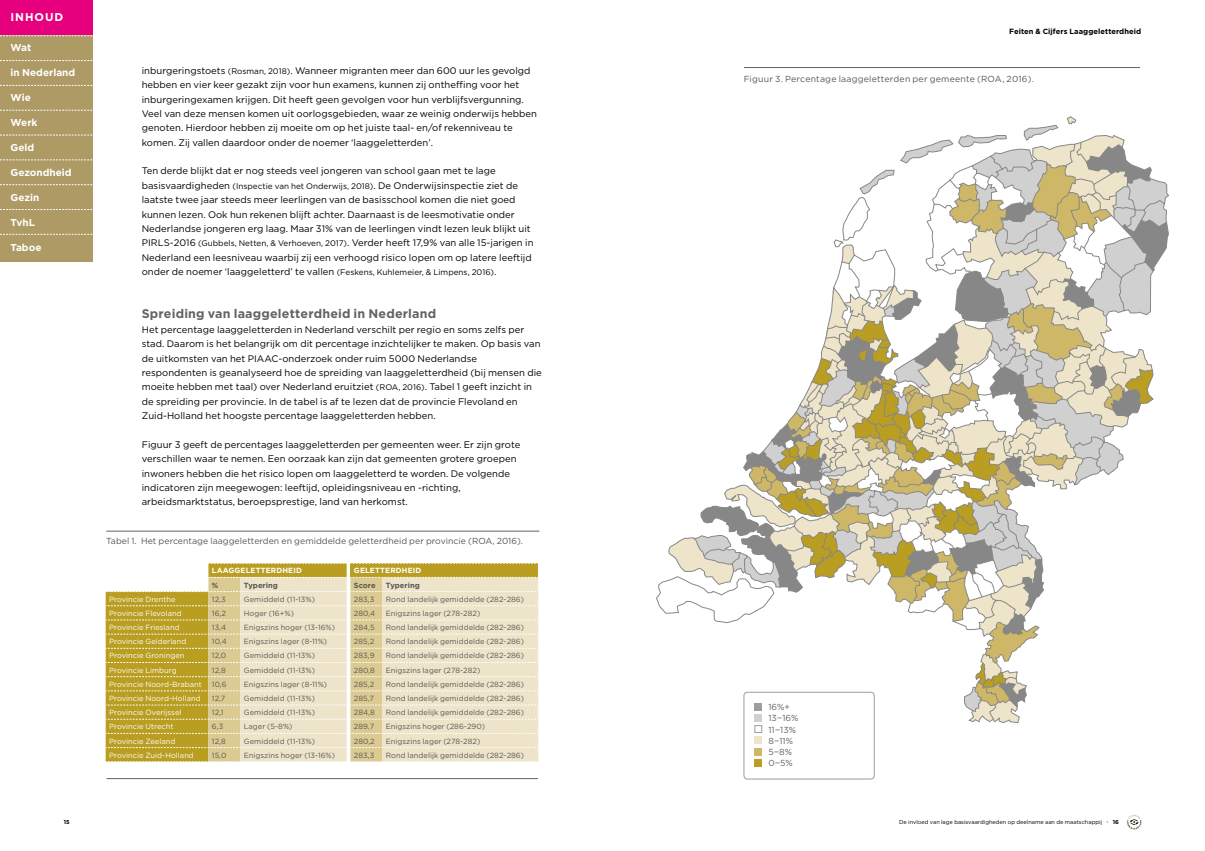
<style>
.page{position:relative;width:1205px;height:851px;background:#fff}
.page>*{position:absolute;margin:0;border:0;box-sizing:border-box;transform-origin:0 0}
.t1{font:700 12.5px "Gotham";letter-spacing:.015em;color:#646363}
.t2{font:700 11.25px "Gotham";letter-spacing:.08em;color:#fff}
.t3{font:700 10px "Gotham";color:#fff}
.t4{font:9.5px/14.4px "Gotham";letter-spacing:.005em;color:#000}
.t5{font:8.75px "Gotham";letter-spacing:.005em;color:#575756}
.t6{font:8.75px "Gotham";letter-spacing:.025em;color:#575756}
.t7{font:8.75px/11.2px "Gotham";color:#646363}
.t8{font:7.5px "Gotham";letter-spacing:.005em;color:#575756}
.t9{font:7.5px "Gotham";letter-spacing:.005em;color:#fff}
.t10{font:700 7.5px "Gotham";letter-spacing:.01em;color:#000}
.t11{font:700 7.5px "Gotham";letter-spacing:.02em;color:#fff}
.t12{font:700 7.5px "Gotham";letter-spacing:.005em;color:#575756}
.t13{font:5.62px "Gotham";color:#000}
.t14{font:700 5.62px "Gotham";color:#000}
.s1{font-size:8.12px}
.s2{color:#ae9a64}
.s3{font-weight:700}
</style>
<div class="page">
<svg style="left:1125px;top:813px;width:18px;height:17px"></svg>
<svg style="left:1127px;top:814px;width:14px;height:15px"></svg>
<div style="left:0;top:0;width:92px;height:35px;background:#e6007d"></div>
<div style="left:0;top:35px;width:92px;height:226px;background:#ae9a64"></div>
<svg style="left:0;top:60px;width:92px;height:1px"></svg>
<svg style="left:0;top:135px;width:92px;height:1px"></svg>
<svg style="left:0;top:209px;width:92px;height:1px"></svg>
<svg style="left:0;top:85px;width:92px;height:1px"></svg>
<svg style="left:0;top:159px;width:92px;height:1px"></svg>
<svg style="left:0;top:234px;width:92px;height:1px"></svg>
<svg style="left:0;top:110px;width:92px;height:1px"></svg>
<svg style="left:0;top:184px;width:92px;height:1px"></svg>
<svg style="left:0;top:35px;width:92px;height:1px"></svg>
<hr style="left:106px;top:531px;width:433px;height:1px;background:#646363">
<hr style="left:107px;top:778px;width:431px;height:1px;background:#646363">
<div style="left:208px;top:564px;width:139px;height:13px;background:#b99e21"></div>
<div style="left:350px;top:563px;width:188px;height:14px;background:#b99e21"></div>
<svg style="left:208px;top:563px;width:330px;height:1px"></svg>
<svg style="left:106px;top:577px;width:432px;height:185px;background:#e0d3a2"></svg>
<svg style="left:656px;top:116px;width:512px;height:606px"></svg>
<hr style="left:744px;top:67px;width:396px;height:1px;background:#646363">
<div style="left:744px;top:692px;width:130px;height:86px;background:#fff;border-radius:4px"></div>
<div style="left:755px;top:703px;width:7px;height:7px;background:#9d9d9c"></div>
<div style="left:755px;top:714px;width:7px;height:7px;background:#d0d0d0"></div>
<div style="left:755px;top:725px;width:7px;height:7px;background:#fff;border:1px solid #9d9d9c"></div>
<div style="left:755px;top:736px;width:7px;height:7px;background:#ede4c9"></div>
<div style="left:755px;top:748px;width:7px;height:7px;background:#ceb868"></div>
<div style="left:755px;top:759px;width:7px;height:7px;background:#b99e21"></div>
<div style="left:744px;top:692px;width:130px;height:87px;border:1px solid #9d9d9c;border-radius:4px"></div>
<p class="t2" style="left:11px;top:9px;width:54px">INHOUD</p>
<p class="t3" style="left:11px;top:41px;width:22px">Wat</p>
<p class="t3" style="left:11px;top:66px;width:66px">in Nederland</p>
<p class="t3" style="left:11px;top:91px;width:22px">Wie</p>
<p class="t3" style="left:11px;top:116px;width:28px">Werk</p>
<p class="t3" style="left:11px;top:141px;width:25px">Geld</p>
<p class="t3" style="left:11px;top:166px;width:63px">Gezondheid</p>
<p class="t3" style="left:11px;top:191px;width:30px">Gezin</p>
<p class="t3" style="left:11px;top:216px;width:26px">TvhL</p>
<p class="t3" style="left:11px;top:241px;width:32px">Taboe</p>
<p class="t14" style="left:64px;top:818px;width:7px">15</p>
<p class="t4" style="left:142px;top:63px;width:397px">inburgeringstoets <span class="s1">(Rosman, 2018)</span>. Wanneer migranten meer dan 600 uur les gevolgd hebben en vier keer gezakt zijn voor hun examens, kunnen zij ontheffing voor het inburgeringexamen krijgen. Dit heeft geen gevolgen voor hun verblijfsvergunning.<br>Veel van deze mensen komen uit oorlogsgebieden, waar ze weinig onderwijs hebben genoten. Hierdoor hebben zij moeite om op het juiste taal- en/of rekenniveau te komen. Zij vallen daardoor onder de noemer ‘laaggeletterden’.</p>
<p class="t4" style="left:142px;top:164px;width:393px">Ten derde blijkt dat er nog steeds veel jongeren van school gaan met te lage basisvaardigheden <span class="s1">(Inspectie van het Onderwijs, 2018)</span>. De Onderwijsinspectie ziet de laatste twee jaar steeds meer leerlingen van de basisschool komen die niet goed kunnen lezen. Ook hun rekenen blijft achter. Daarnaast is de leesmotivatie onder Nederlandse jongeren erg laag. Maar 31% van de leerlingen vindt lezen leuk blijkt uit PIRLS-2016 <span class="s1">(Gubbels, Netten, &amp; Verhoeven, 2017)</span>. Verder heeft 17,9% van alle 15-jarigen in Nederland een leesniveau waarbij zij een verhoogd risico lopen om op latere leeftijd onder de noemer ‘laaggeletterd’ te vallen <span class="s1">(Feskens, Kuhlemeier, &amp; Limpens, 2016)</span>.</p>
<h1 class="t1" style="left:142px;top:305px;width:296px">Spreiding van laaggeletterdheid in Nederland</h1>
<p class="t4" style="left:142px;top:322px;width:402px">Het percentage laaggeletterden in Nederland verschilt per regio en soms zelfs per stad. Daarom is het belangrijk om dit percentage inzichtelijker te maken. Op basis van de uitkomsten van het PIAAC-onderzoek onder ruim 5000 Nederlandse respondenten is geanalyseerd hoe de spreiding van laaggeletterdheid (bij mensen die moeite hebben met taal) over Nederland eruitziet <span class="s1">(ROA, 2016)</span>. Tabel 1 geeft inzicht in de spreiding per provincie. In de tabel is af te lezen dat de provincie Flevoland en Zuid-Holland het hoogste percentage laaggeletterden hebben.</p>
<p class="t4" style="left:142px;top:437px;width:380px">Figuur 3 geeft de percentages laaggeletterden per gemeenten weer. Er zijn grote verschillen waar te nemen. Een oorzaak kan zijn dat gemeenten grotere groepen inwoners hebben die het risico lopen om laaggeletterd te worden. De volgende indicatoren zijn meegewogen: leeftijd, opleidingsniveau en -richting, arbeidsmarktstatus, beroepsprestige, land van herkomst.</p>
<p class="t5" style="left:106px;top:535px;width:418px">Tabel 1. Het percentage laaggeletterden en gemiddelde geletterdheid per provincie (ROA, 2016).</p>
<p class="t11" style="left:212px;top:565px;width:92px">LAAGGELETTERDHEID</p>
<p class="t11" style="left:354px;top:565px;width:69px">GELETTERDHEID</p>
<p class="t12" style="left:212px;top:579px;width:8px">%</p>
<p class="t12" style="left:244px;top:579px;width:35px">Typering</p>
<p class="t12" style="left:354px;top:579px;width:23px">Score</p>
<p class="t12" style="left:386px;top:579px;width:35px">Typering</p>
<p class="t9" style="left:109px;top:594px;width:68px">Provincie Drenthe</p>
<p class="t8" style="left:212px;top:594px;width:15px">12,3</p>
<p class="t8" style="left:244px;top:594px;width:73px">Gemiddeld (11-13%)</p>
<p class="t8" style="left:354px;top:594px;width:22px">283,3</p>
<p class="t8" style="left:386px;top:594px;width:140px">Rond landelijk gemiddelde (282-286)</p>
<p class="t9" style="left:109px;top:608px;width:74px">Provincie Flevoland</p>
<p class="t8" style="left:212px;top:608px;width:15px">16,2</p>
<p class="t8" style="left:244px;top:608px;width:52px">Hoger (16+%)</p>
<p class="t8" style="left:354px;top:608px;width:23px">280,4</p>
<p class="t8" style="left:386px;top:608px;width:96px">Enigszins lager (278-282)</p>
<p class="t9" style="left:109px;top:622px;width:72px">Provincie Friesland</p>
<p class="t8" style="left:212px;top:622px;width:16px">13,4</p>
<p class="t8" style="left:244px;top:622px;width:93px">Enigszins hoger (13-16%)</p>
<p class="t8" style="left:354px;top:622px;width:22px">284,5</p>
<p class="t8" style="left:386px;top:622px;width:140px">Rond landelijk gemiddelde (282-286)</p>
<p class="t9" style="left:109px;top:636px;width:79px">Provincie Gelderland</p>
<p class="t8" style="left:212px;top:636px;width:16px">10,4</p>
<p class="t8" style="left:244px;top:636px;width:85px">Enigszins lager (8-11%)</p>
<p class="t8" style="left:354px;top:636px;width:22px">285,2</p>
<p class="t8" style="left:386px;top:636px;width:140px">Rond landelijk gemiddelde (282-286)</p>
<p class="t9" style="left:109px;top:651px;width:77px">Provincie Groningen</p>
<p class="t8" style="left:212px;top:651px;width:16px">12,0</p>
<p class="t8" style="left:244px;top:651px;width:73px">Gemiddeld (11-13%)</p>
<p class="t8" style="left:354px;top:651px;width:22px">283,9</p>
<p class="t8" style="left:386px;top:651px;width:140px">Rond landelijk gemiddelde (282-286)</p>
<p class="t9" style="left:109px;top:665px;width:69px">Provincie Limburg</p>
<p class="t8" style="left:212px;top:665px;width:15px">12,8</p>
<p class="t8" style="left:244px;top:665px;width:73px">Gemiddeld (11-13%)</p>
<p class="t8" style="left:354px;top:665px;width:23px">280,8</p>
<p class="t8" style="left:386px;top:665px;width:96px">Enigszins lager (278-282)</p>
<p class="t9" style="left:109px;top:679px;width:94px">Provincie Noord-Brabant</p>
<p class="t8" style="left:212px;top:679px;width:16px">10,6</p>
<p class="t8" style="left:244px;top:679px;width:85px">Enigszins lager (8-11%)</p>
<p class="t8" style="left:354px;top:679px;width:22px">285,2</p>
<p class="t8" style="left:386px;top:679px;width:140px">Rond landelijk gemiddelde (282-286)</p>
<p class="t9" style="left:109px;top:693px;width:93px">Provincie Noord-Holland</p>
<p class="t8" style="left:212px;top:693px;width:15px">12,7</p>
<p class="t8" style="left:244px;top:693px;width:73px">Gemiddeld (11-13%)</p>
<p class="t8" style="left:354px;top:693px;width:22px">285,7</p>
<p class="t8" style="left:386px;top:693px;width:140px">Rond landelijk gemiddelde (282-286)</p>
<p class="t9" style="left:109px;top:707px;width:74px">Provincie Overijssel</p>
<p class="t8" style="left:212px;top:707px;width:13px">12,1</p>
<p class="t8" style="left:244px;top:707px;width:73px">Gemiddeld (11-13%)</p>
<p class="t8" style="left:354px;top:707px;width:22px">284,8</p>
<p class="t8" style="left:386px;top:707px;width:140px">Rond landelijk gemiddelde (282-286)</p>
<p class="t9" style="left:109px;top:721px;width:66px">Provincie Utrecht</p>
<p class="t8" style="left:212px;top:721px;width:13px">6,3</p>
<p class="t8" style="left:244px;top:721px;width:50px">Lager (5-8%)</p>
<p class="t8" style="left:354px;top:721px;width:22px">289,7</p>
<p class="t8" style="left:386px;top:721px;width:101px">Enigszins hoger (286-290)</p>
<p class="t9" style="left:109px;top:736px;width:68px">Provincie Zeeland</p>
<p class="t8" style="left:212px;top:736px;width:15px">12,8</p>
<p class="t8" style="left:244px;top:736px;width:73px">Gemiddeld (11-13%)</p>
<p class="t8" style="left:354px;top:736px;width:22px">280,2</p>
<p class="t8" style="left:386px;top:736px;width:96px">Enigszins lager (278-282)</p>
<p class="t9" style="left:109px;top:750px;width:86px">Provincie Zuid-Holland</p>
<p class="t8" style="left:212px;top:750px;width:16px">15,0</p>
<p class="t8" style="left:244px;top:750px;width:93px">Enigszins hoger (13-16%)</p>
<p class="t8" style="left:354px;top:750px;width:22px">283,3</p>
<p class="t8" style="left:386px;top:750px;width:140px">Rond landelijk gemiddelde (282-286)</p>
<p class="t10" style="left:1009px;top:27px;width:133px">Feiten &amp; Cijfers Laaggeletterdheid</p>
<p class="t6" style="left:744px;top:73px;width:292px">Figuur 3. Percentage laaggeletterden per gemeente (ROA, 2016).</p>
<p class="t7" style="left:768px;top:701px;width:32px">16%+<br>13−16%<br>11−13%<br>8−11%<br>5−8%<br>0−5%</p>
<p class="t13" style="left:899px;top:818px;width:221px">De invloed van lage basisvaardigheden op deelname aan de maatschappij <span class="s2">•</span> <span class="s3">16</span></p>
</div>
